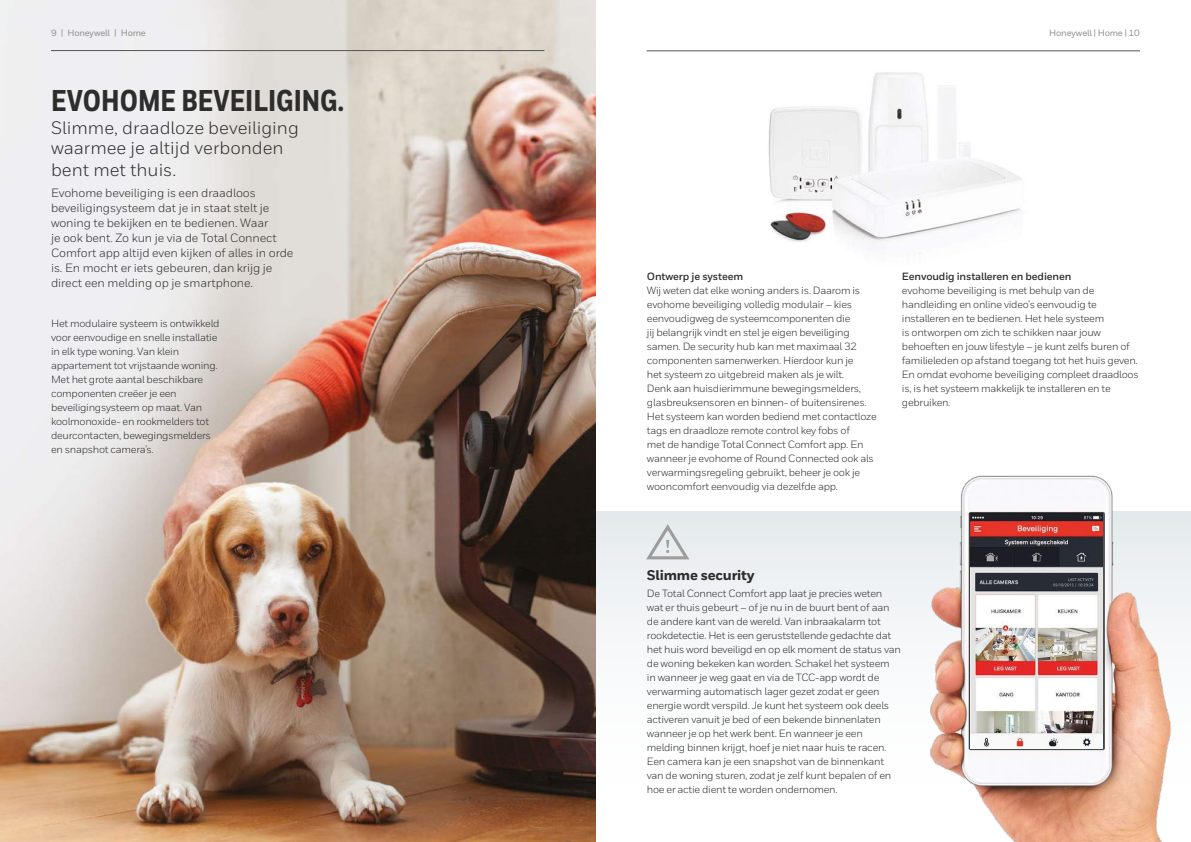
<style>
.page{position:relative;width:1191px;height:842px;background:#fff}
.page>*{position:absolute;margin:0;border:0;box-sizing:border-box;transform-origin:0 0}
.t1{font:800 30px "Honeywell Cond";color:#2d2d2c}
.t2{font:18px/20px "Honeywell Sans";color:#2d2d2c}
.t3{font:800 14px "Honeywell Sans";letter-spacing:-.015em;color:#2d2d2c}
.t4{font:12px/15px "Honeywell Sans";letter-spacing:-.01em;color:#2d2d2c}
.t5{font:10.5px/14px "Honeywell Sans";letter-spacing:-.025em;color:#2d2d2c}
.t6{font:700 10.5px "Honeywell Sans";letter-spacing:-.015em;color:#2d2d2c}
.t7{font:500 9px "Honeywell Sans";letter-spacing:-.025em;color:#8f8f8e}
</style>
<div class="page">
<div style="left:595px;top:512px;width:596px;height:330px;background:linear-gradient(to bottom,#e8edf0,#fff)"></div>
<img style="left:768px;top:72px;width:254px;height:176px">
<img style="left:0;top:0;width:595px;height:842px">
<img style="left:879px;top:475px;width:292px;height:367px">
<img style="left:970px;top:513px;width:132px;height:235px">
<svg style="left:646px;top:524px;width:43px;height:35px;background:#d6d9db"></svg>
<hr style="left:51px;top:50px;width:493px;height:1px;background:#555454">
<hr style="left:646px;top:51px;width:494px;height:1px;background:#555454">
<p class="t7" style="left:51px;top:27px;width:96px">9 | Honeywell | Home</p>
<p class="t7" style="left:1049px;top:28px;width:92px">Honeywell | Home | 10</p>
<h1 class="t1" style="left:51px;top:83px;width:294px">EVOHOME BEVEILIGING.</h1>
<h2 class="t2" style="left:51px;top:118px;width:249px">Slimme, draadloze beveiliging waarmee je altijd verbonden</h2>
<h2 class="t2" style="left:51px;top:160px;width:127px">bent met thuis.</h2>
<p class="t4" style="left:51px;top:186px;width:244px">Evohome beveiliging is een draadloos beveiligingsysteem dat je in staat stelt je woning te bekijken en te bedienen. Waar<br>je ook bent. Zo kun je via de Total Connect Comfort app altijd even kijken of alles in orde is. En mocht er iets gebeuren, dan krijg je direct een melding op je smartphone.</p>
<p class="t5" style="left:51px;top:316px;width:170px">Het modulaire systeem is ontwikkeld voor eenvoudige en snelle installatie in elk type woning. Van klein appartement tot vrijstaande woning.<br>Met het grote aantal beschikbare componenten creëer je een beveiligingsysteem op maat. Van koolmonoxide- en rookmelders tot deurcontacten, bewegingsmelders en snapshot camera’s.</p>
<p class="t6" style="left:647px;top:270px;width:98px">Ontwerp je systeem</p>
<p class="t5" style="left:647px;top:284px;width:231px">Wij weten dat elke woning anders is. Daarom is evohome beveiliging volledig modulair – kies eenvoudigweg de systeemcomponenten die<br>jij belangrijk vindt en stel je eigen beveiliging samen. De security hub kan met maximaal 32 componenten samenwerken. Hierdoor kun je<br>het systeem zo uitgebreid maken als je wilt.<br>Denk aan huisdierimmune bewegingsmelders, glasbreuksensoren en binnen- of buitensirenes.<br>Het systeem kan worden bediend met contactloze tags en draadloze remote control key fobs of<br>met de handige Total Connect Comfort app. En wanneer je evohome of Round Connected ook als verwarmingsregeling gebruikt, beheer je ook je wooncomfort eenvoudig via dezelfde app.</p>
<p class="t6" style="left:902px;top:270px;width:171px">Eenvoudig installeren en bedienen</p>
<p class="t5" style="left:902px;top:284px;width:238px">evohome beveiliging is met behulp van de handleiding en online video’s eenvoudig te installeren en te bedienen. Het hele systeem<br>is ontworpen om zich te schikken naar jouw behoeften en jouw lifestyle – je kunt zelfs buren of familieleden op afstand toegang tot het huis geven.<br>En omdat evohome beveiliging compleet draadloos is, is het systeem makkelijk te installeren en te gebruiken.</p>
<h3 class="t3" style="left:647px;top:566px;width:109px">Slimme security</h3>
<p class="t5" style="left:647px;top:586px;width:255px">De Total Connect Comfort app laat je precies weten wat er thuis gebeurt – of je nu in de buurt bent of aan de andere kant van de wereld. Van inbraakalarm tot rookdetectie. Het is een geruststellende gedachte dat het huis word beveiligd en op elk moment de status van de woning bekeken kan worden. Schakel het systeem in wanneer je weg gaat en via de TCC-app wordt de verwarming automatisch lager gezet zodat er geen energie wordt verspild. Je kunt het systeem ook deels activeren vanuit je bed of een bekende binnenlaten wanneer je op het werk bent. En wanneer je een melding binnen krijgt, hoef je niet naar huis te racen.<br>Een camera kan je een snapshot van de binnenkant van de woning sturen, zodat je zelf kunt bepalen of en hoe er actie dient te worden ondernomen.</p>
</div>
